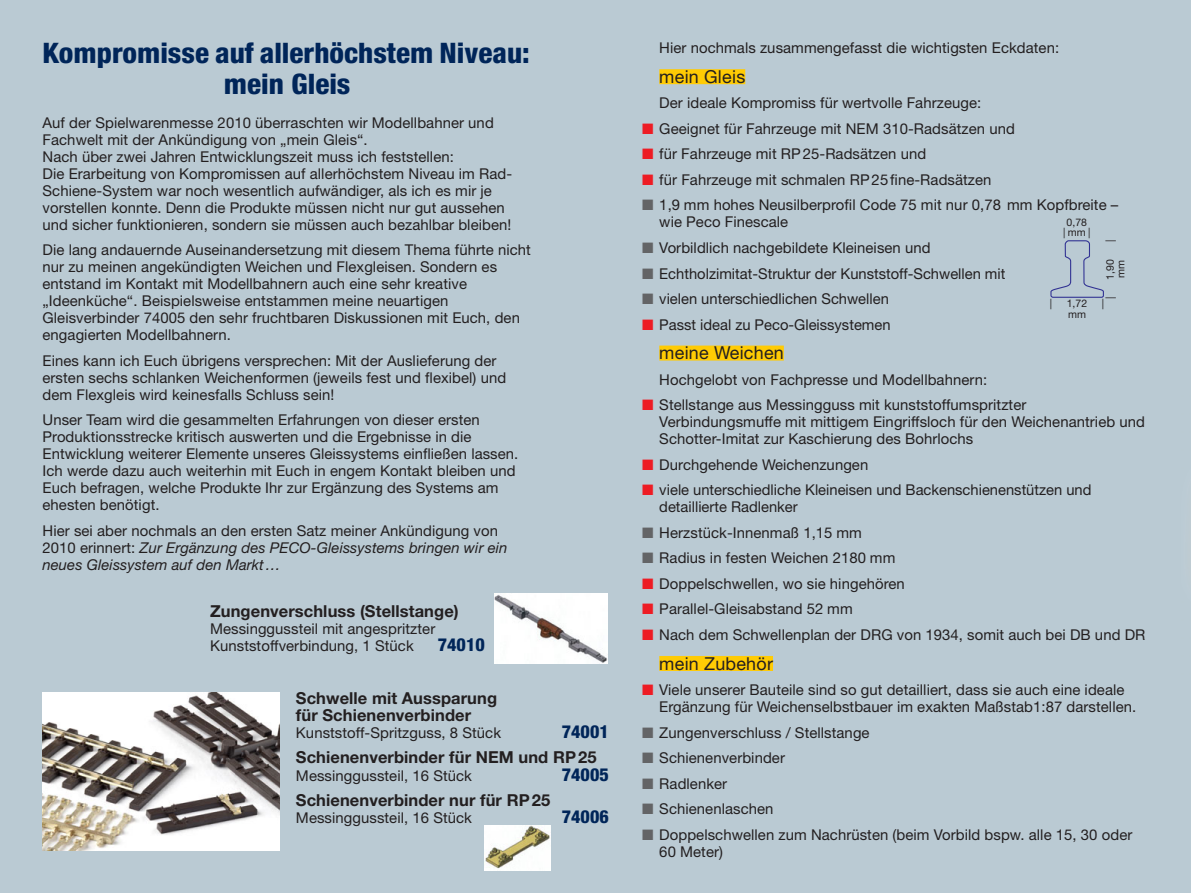
<style>
.page{position:relative;width:1191px;height:893px;background:#bacad3}
.page>*{position:absolute;margin:0;border:0;box-sizing:border-box;transform-origin:0 0}
.t1{font:28.35px/30.9px "Halvetica Neue LT Pro Hv Cn";color:#002559;text-align:center}
.t2{font:18px "Halvetica Neue LT Pro Hv Cn";letter-spacing:.005em;color:#002559}
.t3{font:17.85px "Halvetica Neue LT Pro Roman";letter-spacing:.015em;color:#231f20}
.t4{font:16.5px/17px "Halvetica Neue LT Pro Bd";letter-spacing:.005em;color:#231f20}
.t5{font:14.85px/17px "Halvetica Neue LT Pro Roman";letter-spacing:.005em;color:#231f20}
.t6{font:14.85px/17px "Halvetica Neue LT Pro It";letter-spacing:.005em;color:#231f20}
.t7{font:10.5px/10.5px "Halvetica Neue LT Pro Roman";color:#231f20;text-align:center}
.s1{font-family:"Halvetica Neue LT Pro Roman"}
.s2{font-family:"Zipf Dingbits";font-size:15px;color:#ed1c24}
.s3{font-family:"Zipf Dingbits";font-size:15px;color:#636466}
</style>
<div class="page">
<img style="left:494px;top:594px;width:113px;height:70px">
<img style="left:43px;top:692px;width:237px;height:158px">
<img style="left:485px;top:826px;width:66px;height:45px">
<div style="left:659px;top:69px;width:86px;height:15px;background:#ffcb04"></div>
<div style="left:659px;top:346px;width:125px;height:15px;background:#ffcb04"></div>
<div style="left:659px;top:656px;width:114px;height:15px;background:#ffcb04"></div>
<svg style="left:1050px;top:240px;width:54px;height:58px"></svg>
<h1 class="t1" style="left:43px;top:38px;width:489px">Kompromisse auf allerhöchstem Niveau: mein Gleis</h1>
<p class="t5" style="left:43px;top:115px;width:471px">Auf der Spielwarenmesse 2010 überraschten wir Modellbahner und Fachwelt mit der Ankündigung von „mein Gleis“.<br>Nach über zwei Jahren Entwicklungszeit muss ich feststellen:<br>Die Erarbeitung von Kompromissen auf allerhöchstem Niveau im Rad-Schiene-System war noch wesentlich aufwändiger, als ich es mir je vorstellen konnte. Denn die Produkte müssen nicht nur gut aussehen und sicher funktionieren, sondern sie müssen auch bezahlbar bleiben!</p>
<p class="t5" style="left:43px;top:243px;width:490px">Die lang andauernde Auseinandersetzung mit diesem Thema führte nicht nur zu meinen angekündigten Weichen und Flexgleisen. Sondern es entstand im Kontakt mit Modellbahnern auch eine sehr kreative „Ideenküche“. Beispielsweise entstammen meine neuartigen Gleisverbinder 74005 den sehr fruchtbaren Diskussionen mit Euch, den engagierten Modellbahnern.</p>
<p class="t5" style="left:43px;top:353px;width:465px">Eines kann ich Euch übrigens versprechen: Mit der Auslieferung der ersten sechs schlanken Weichenformen (jeweils fest und flexibel) und dem Flexgleis wird keinesfalls Schluss sein!</p>
<p class="t5" style="left:43px;top:413px;width:477px">Unser Team wird die gesammelten Erfahrungen von dieser ersten Produktionsstrecke kritisch auswerten und die Ergebnisse in die Entwicklung weiterer Elemente unseres Gleissystems einfließen lassen.<br>Ich werde dazu auch weiterhin mit Euch in engem Kontakt bleiben und Euch befragen, welche Produkte Ihr zur Ergänzung des Systems am ehesten benötigt.</p>
<p class="t5" style="left:43px;top:524px;width:457px">Hier sei aber nochmals an den ersten Satz meiner Ankündigung von</p>
<p class="t6" style="left:43px;top:541px;width:466px"><span class="s1">2010 erinnert:</span> Zur Ergänzung des PECO-Gleissystems bringen wir ein neues Gleissystem auf den Markt…</p>
<p class="t4" style="left:210px;top:604px;width:250px">Zungenverschluss (Stellstange)</p>
<p class="t5" style="left:210px;top:621px;width:227px">Messinggussteil mit angespritzter<br>Kunststoffverbindung, 1 Stück</p>
<p class="t2" style="left:438px;top:634px;width:49px">74010</p>
<p class="t4" style="left:296px;top:691px;width:203px">Schwelle mit Aussparung für Schienenverbinder</p>
<p class="t5" style="left:296px;top:726px;width:207px">Kunststoff-Spritzguss, 8 Stück</p>
<p class="t2" style="left:561px;top:721px;width:49px">74001</p>
<p class="t4" style="left:296px;top:751px;width:302px">Schienenverbinder für NEM und RP25</p>
<p class="t5" style="left:296px;top:768px;width:178px">Messinggussteil, 16 Stück</p>
<p class="t2" style="left:561px;top:764px;width:49px">74005</p>
<p class="t4" style="left:296px;top:793px;width:256px">Schienenverbinder nur für RP25</p>
<p class="t5" style="left:296px;top:811px;width:178px">Messinggussteil, 16 Stück</p>
<p class="t2" style="left:561px;top:806px;width:49px">74006</p>
<p class="t5" style="left:659px;top:41px;width:401px">Hier nochmals zusammengefasst die wichtigsten Eckdaten:</p>
<p class="t3" style="left:659px;top:70px;width:87px">mein Gleis</p>
<p class="t5" style="left:642px;top:92px;width:477px;line-height:25.5px;text-indent:17px">Der ideale Kompromiss für wertvolle Fahrzeuge:<br><span class="s2">N</span> Geeignet für Fahrzeuge mit NEM 310-Radsätzen und<br><span class="s2">N</span> für Fahrzeuge mit RP25-Radsätzen und<br><span class="s2">N</span> für Fahrzeuge mit schmalen RP25fine-Radsätzen<br><span class="s3">N</span> 1,9 mm hohes Neusilberprofil Code 75 mit nur 0,78 mm Kopfbreite –</p>
<p class="t5" style="left:642px;top:211px;width:365px;line-height:25.5px;text-indent:17px">wie Peco Finescale<br><span class="s3">N</span> Vorbildlich nachgebildete Kleineisen und<br><span class="s3">N</span> Echtholzimitat-Struktur der Kunststoff-Schwellen mit <span class="s3">N</span> vielen unterschiedlichen Schwellen<br><span class="s2">N</span> Passt ideal zu Peco-Gleissystemen</p>
<p class="t3" style="left:659px;top:346px;width:126px">meine Weichen</p>
<p class="t5" style="left:642px;top:368px;width:385px;line-height:25.5px;text-indent:17px">Hochgelobt von Fachpresse und Modellbahnern:<br><span class="s2">N</span> Stellstange aus Messingguss mit kunst stoff umspritz ter</p>
<p class="t5" style="left:659px;top:415px;width:487px">Verbindungsmuffe mit mittigem Eingriffsloch für den Weichenantrieb und<br>Schotter-Imitat zur Kaschierung des Bohrlochs</p>
<p class="t5" style="left:642px;top:453px;width:451px;line-height:25.5px"><span class="s2">N</span> Durchgehende Weichenzungen<br><span class="s2">N</span> viele unterschiedliche Kleineisen und Backenschienenstützen und</p>
<p class="t5" style="left:642px;top:496px;width:505px;line-height:25.5px;text-indent:17px">detaillierte Radlenker<br><span class="s3">N</span> Herzstück-Innenmaß 1,15 mm<br><span class="s3">N</span> Radius in festen Weichen 2180 mm<br><span class="s2">N</span> Doppelschwellen, wo sie hingehören<br><span class="s2">N</span> Parallel-Gleisabstand 52 mm<br><span class="s2">N</span> Nach dem Schwellenplan der DRG von 1934, somit auch bei DB und DR</p>
<p class="t3" style="left:659px;top:657px;width:115px">mein Zubehör</p>
<p class="t5" style="left:659px;top:683px;width:478px;text-indent:-17px"><span class="s2">N</span> Viele unserer Bauteile sind so gut detailliert, dass sie auch eine ideale<br>Ergänzung für Weichenselbstbauer im exakten Maßstab1:87 darstellen.</p>
<p class="t5" style="left:642px;top:721px;width:491px;line-height:25.5px"><span class="s3">N</span> Zungenverschluss / Stellstange<br><span class="s3">N</span> Schienenverbinder<br><span class="s3">N</span> Radlenker<br><span class="s3">N</span> Schienenlaschen<br><span class="s3">N</span> Doppelschwellen zum Nachrüsten (beim Vorbild bspw. alle 15, 30 oder</p>
<p class="t5" style="left:659px;top:844px;width:65px">60 Meter)</p>
<p class="t7" style="left:1063px;top:218px;width:29px">0,78<br>| mm |</p>
<p class="t7" style="left:1106px;top:242px;width:4px;rotate:-90deg">|</p>
<p class="t7" style="left:1106px;top:280px;width:22px;rotate:-90deg">1,90</p>
<p class="t7" style="left:1116px;top:278px;width:19px;rotate:-90deg">mm</p>
<p class="t7" style="left:1106px;top:299px;width:4px;rotate:-90deg">|</p>
<p class="t7" style="left:1049px;top:299px;width:4px">|</p>
<p class="t7" style="left:1066px;top:299px;width:22px">1,72</p>
<p class="t7" style="left:1101px;top:299px;width:4px">|</p>
<p class="t7" style="left:1068px;top:310px;width:19px">mm</p>
</div>
